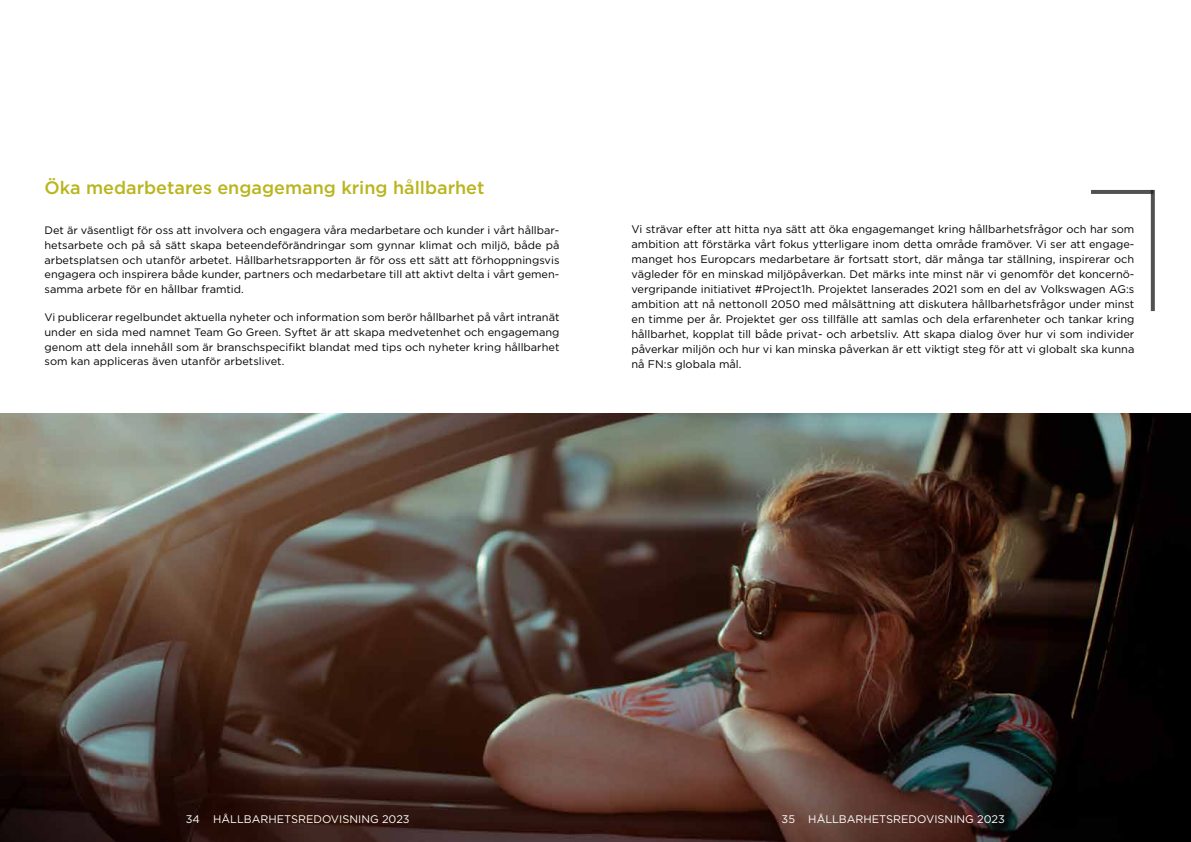
<style>
.page{position:relative;width:1191px;height:842px;background:#fff}
.page>*{position:absolute;margin:0;border:0;box-sizing:border-box;transform-origin:0 0}
.t1{font:500 18px "Gotham";color:#b9b51d}
.t2{font:11px/15px "Gotham";color:#000;text-align:justify}
.t3{font:11px "Gotham";color:#fff}
.t4{font:10.8px/14.7px "Gotham";color:#000;text-align:justify}
</style>
<div class="page">
<img style="left:0;top:414px;width:1191px;height:428px">
<hr style="left:1091px;top:190px;width:62px;height:4px;background:#51514f">
<svg style="left:1150px;top:190px;width:4px;height:121px"></svg>
<h1 class="t1" style="left:45px;top:176px;width:441px">Öka medarbetares engagemang kring hållbarhet</h1>
<p class="t4" style="left:45px;top:223px;width:516px">Det är väsentligt för oss att involvera och engagera våra medarbetare och kunder i vårt hållbar&shy;hetsarbete och på så sätt skapa beteendeförändringar som gynnar klimat och miljö, både på arbetsplatsen och utanför arbetet. Hållbarhetsrapporten är för oss ett sätt att förhoppningsvis engagera och inspirera både kunder, partners och medarbetare till att aktivt delta i vårt gemen&shy;samma arbete för en hållbar framtid.</p>
<p class="t4" style="left:45px;top:310px;width:516px">Vi publicerar regelbundet aktuella nyheter och information som berör hållbarhet på vårt intranät under en sida med namnet Team Go Green. Syftet är att skapa medvetenhet och engagemang genom att dela innehåll som är branschspecifikt blandat med tips och nyheter kring hållbarhet som kan appliceras även utanför arbetslivet.</p>
<p class="t2" style="left:631px;top:221px;width:504px">Vi strävar efter att hitta nya sätt att öka engagemanget kring hållbarhetsfrågor och har som ambition att förstärka vårt fokus ytterligare inom detta område framöver. Vi ser att engage&shy;manget hos Europcars medarbetare är fortsatt stort, där många tar ställning, inspirerar och vägleder för en minskad miljöpåverkan. Det märks inte minst när vi genomför det koncernö&shy;vergripande initiativet #Project1h. Projektet lanserades 2021 som en del av Volkswagen AG:s ambition att nå nettonoll 2050 med målsättning att diskutera hållbarhetsfrågor under minst en timme per år. Projektet ger oss tillfälle att samlas och dela erfarenheter och tankar kring hållbarhet, kopplat till både privat- och arbetsliv. Att skapa dialog över hur vi som individer påverkar miljön och hur vi kan minska påverkan är ett viktigt steg för att vi globalt ska kunna nå FN:s globala mål.</p>
<p class="t3" style="left:186px;top:812px;width:225px">34 HÅLLBARHETSREDOVISNING 2023</p>
<p class="t3" style="left:781px;top:812px;width:225px">35 HÅLLBARHETSREDOVISNING 2023</p>
<p class="t3" style="left:187px;top:812px;width:222px">34 HÅLLBARHETSREDOVISNING 2021</p>
<p class="t3" style="left:783px;top:812px;width:222px">35 HÅLLBARHETSREDOVISNING 2021</p>
</div>
